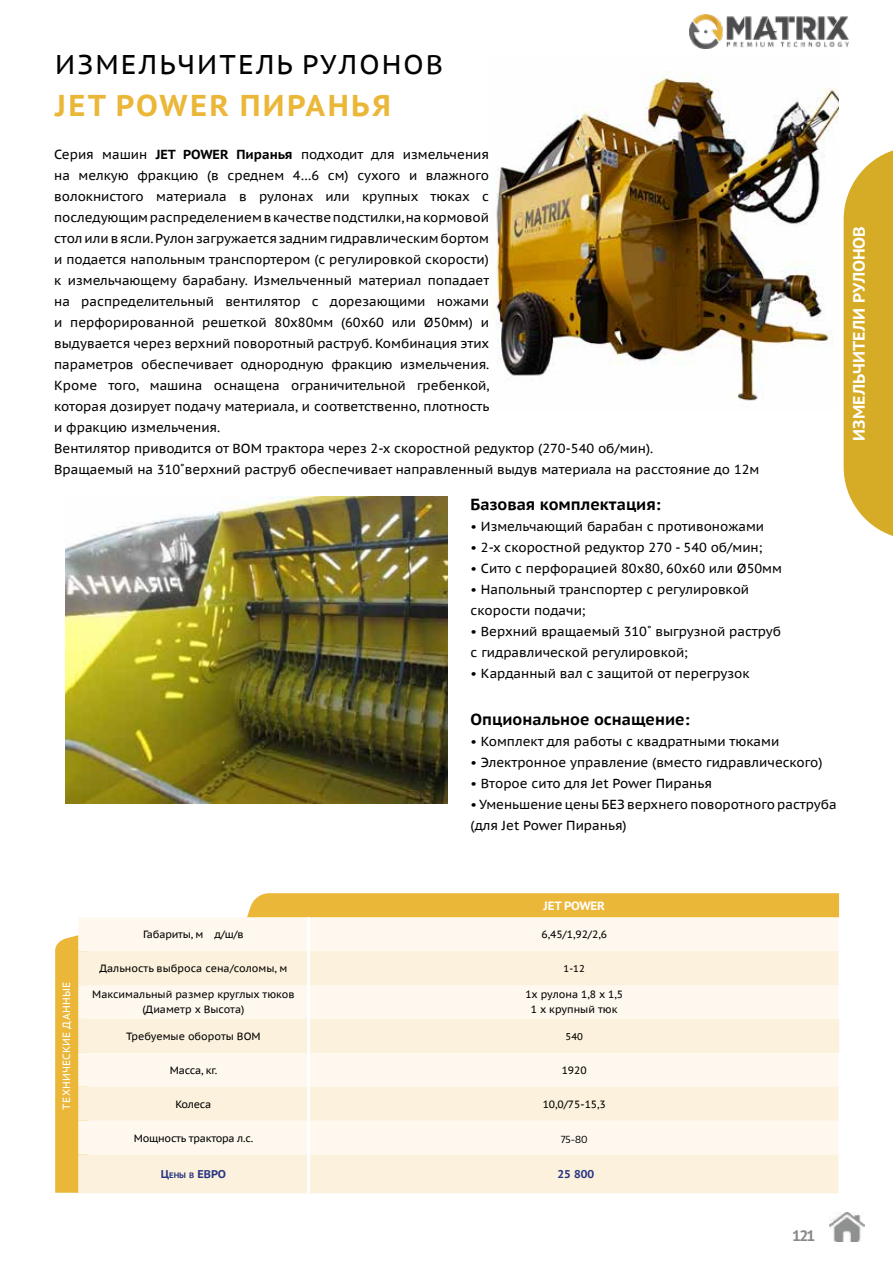
<style>
.page{position:relative;width:893px;height:1263px;background:#fff}
.page>*{position:absolute;margin:0;border:0;box-sizing:border-box;transform-origin:0 0}
.t1{font:700 30px "PT Sans Caption";letter-spacing:.08em;color:#ebb739}
.t2{font:27px "PT Sans Caption";letter-spacing:.08em;color:#010202}
.t3{font:700 16.5px "PT Sans Caption";color:#fff}
.t4{font:700 16.05px "PT Sans Caption";color:#000}
.t5{font:700 15px "PT Sans Caption";color:#878787}
.t6{font:13.05px/21px "PT Sans Caption";color:#000}
.t7{font:700 12px "PT Sans Caption";letter-spacing:-.02em;color:#fff}
.t8{font:700 11.25px "PT Sans Caption";color:#283583}
.t9{font:10.5px/15px "PT Sans Caption";color:#000;text-align:center}
.t10{font:10.5px "PT Sans Caption";letter-spacing:-.02em;color:#000}
.t11{font:10.5px "PT Sans Caption";color:#fff}
.t12{font:9.75px "PT Sans Caption";color:#000}
.t13{font:9.75px "Encode Sans Normal";color:#000}
.t14{font:700 7.8px "PT Sans Caption";color:#283583}
.s1{font-weight:700}
.s2{font-size:11.25px}
.s3{font-size:7.8px}
</style>
<div class="page">
<svg style="left:844px;top:150px;width:49px;height:386px;background:#d9b33a"></svg>
<img style="left:829px;top:1212px;width:35px;height:29px">
<img style="left:689px;top:15px;width:160px;height:33px">
<div style="left:55px;top:935px;width:23px;height:258px;background:#ebb739"></div>
<div style="left:247px;top:893px;width:592px;height:24px;background:#ebb739"></div>
<div style="left:78px;top:917px;width:760px;height:34px;background:#fef8ee"></div>
<svg style="left:78px;top:951px;width:761px;height:242px;background:#fcf3e3"></svg>
<hr style="left:307px;top:1087px;width:3px;height:34px;background:#fff">
<hr style="left:838px;top:1087px;width:3px;height:34px;background:#fff">
<hr style="left:307px;top:1121px;width:3px;height:33px;background:#fff">
<hr style="left:838px;top:1121px;width:3px;height:33px;background:#fff">
<hr style="left:307px;top:1154px;width:3px;height:39px;background:#fff">
<hr style="left:838px;top:1154px;width:3px;height:39px;background:#fff">
<hr style="left:307px;top:1019px;width:3px;height:34px;background:#fff">
<hr style="left:307px;top:917px;width:3px;height:34px;background:#fff">
<hr style="left:307px;top:951px;width:3px;height:34px;background:#fff">
<hr style="left:838px;top:951px;width:3px;height:34px;background:#fff">
<hr style="left:307px;top:985px;width:3px;height:34px;background:#fff">
<hr style="left:838px;top:985px;width:3px;height:34px;background:#fff">
<hr style="left:307px;top:1053px;width:3px;height:34px;background:#fff">
<hr style="left:838px;top:1053px;width:3px;height:34px;background:#fff">
<img style="left:66px;top:496px;width:381px;height:308px">
<img style="left:490px;top:71px;width:349px;height:330px">
<h2 class="t2" style="left:55px;top:47px;width:390px">ИЗМЕЛЬЧИТЕЛЬ РУЛОНОВ</h2>
<h1 class="t1" style="left:55px;top:86px;width:337px">JET POWER ПИРАНЬЯ</h1>
<p class="t6" style="left:54px;top:143px;width:707px">Серия машин <span class="s1">JET POWER Пиранья</span> подходит для измельчения<br>на мелкую фракцию (в среднем 4…6 см) сухого и влажного<br>волокнистого материала в рулонах или крупных тюках с<br>последующим распределением в качестве подстилки, на кормовой<br>стол или в ясли. Рулон загружается задним гидравлическим бортом<br>и подается напольным транспортером (с регулировкой скорости)<br>к измельчающему барабану. Измельченный материал попадает<br>на распределительный вентилятор с дорезающими ножами<br>и перфорированной решеткой 80х80мм (60х60 или Ø50мм) и<br>выдувается через верхний поворотный раструб. Комбинация этих<br>параметров обеспечивает однородную фракцию измельчения.<br>Кроме того, машина оснащена ограничительной гребенкой,<br>которая дозирует подачу материала, и соответственно, плотность<br>и фракцию измельчения.<br>Вентилятор приводится от ВОМ трактора через 2-х скоростной редуктор (270-540 об/мин).<br>Вращаемый на 310˚верхний раструб обеспечивает направленный выдув материала на расстояние до 12м</p>
<p class="t4" style="left:471px;top:493px;width:192px">Базовая комплектация:</p>
<p class="t6" style="left:471px;top:515px;width:295px">• Измельчающий барабан с противоножами</p>
<p class="t6" style="left:471px;top:536px;width:293px">• 2-х скоростной редуктор 270 - 540 об/мин;</p>
<p class="t6" style="left:471px;top:557px;width:313px">• Сито с перфорацией 80х80, 60х60 или Ø50мм</p>
<p class="t6" style="left:471px;top:578px;width:280px">• Напольный транспортер с регулировкой скорости подачи;</p>
<p class="t6" style="left:471px;top:620px;width:312px">• Верхний вращаемый 310˚ выгрузной раструб с гидравлической регулировкой;</p>
<p class="t6" style="left:471px;top:662px;width:281px">• Карданный вал с защитой от перегрузок</p>
<p class="t4" style="left:471px;top:709px;width:221px">Опциональное оснащение:</p>
<p class="t6" style="left:471px;top:731px;width:310px">• Комплект для работы с квадратными тюками</p>
<p class="t6" style="left:471px;top:752px;width:353px">• Электронное управление (вместо гидравлического)</p>
<p class="t6" style="left:471px;top:773px;width:243px">• Второе сито для Jet Power Пиранья</p>
<p class="t6" style="left:471px;top:794px;width:368px">• Уменьшение цены БЕЗ верхнего поворотного раструба (для Jet Power Пиранья)</p>
<p class="t3" style="left:848px;top:441px;width:216px;rotate:-90deg">ИЗМЕЛЬЧИТЕЛИ РУЛОНОВ</p>
<p class="t11" style="left:60px;top:1109px;width:128px;rotate:-90deg">ТЕХНИЧЕСКИЕ ДАННЫЕ</p>
<p class="t7" style="left:544px;top:897px;width:63px">JET POWER</p>
<p class="t10" style="left:143px;top:928px;width:102px">Габариты, м д/ш/в</p>
<p class="t9" style="left:541px;top:927px;width:67px">6,45/1,92/2,6</p>
<p class="t9" style="left:99px;top:960px;width:190px">Дальность выброса сена/соломы, м</p>
<p class="t12" style="left:564px;top:962px;width:23px">1-12</p>
<p class="t9" style="left:92px;top:987px;width:204px">Максимальный размер круглых тюков (Диаметр х Высота)</p>
<p class="t9" style="left:525px;top:987px;width:99px">1х рулона 1,8 х 1,5<br>1 х крупный тюк</p>
<p class="t9" style="left:126px;top:1028px;width:136px">Требуемые обороты ВОМ</p>
<p class="t12" style="left:566px;top:1030px;width:19px">540</p>
<p class="t9" style="left:170px;top:1062px;width:49px">Масса, кг.</p>
<p class="t9" style="left:562px;top:1062px;width:27px">1920</p>
<p class="t9" style="left:175px;top:1096px;width:38px">Колеса</p>
<p class="t9" style="left:543px;top:1096px;width:65px">10,0/75-15,3</p>
<p class="t10" style="left:134px;top:1131px;width:121px">Мощность трактора л.с.</p>
<p class="t13" style="left:561px;top:1133px;width:28px">75-80</p>
<p class="t14" style="left:161px;top:1170px;width:15px"><span class="s2">Ц</span>ены</p>
<p class="t8" style="left:189px;top:1167px;width:38px"><span class="s3">в</span> ЕВРО</p>
<p class="t8" style="left:557px;top:1167px;width:38px">25 800</p>
<p class="t5" style="left:792px;top:1225px;width:25px">121</p>
</div>
